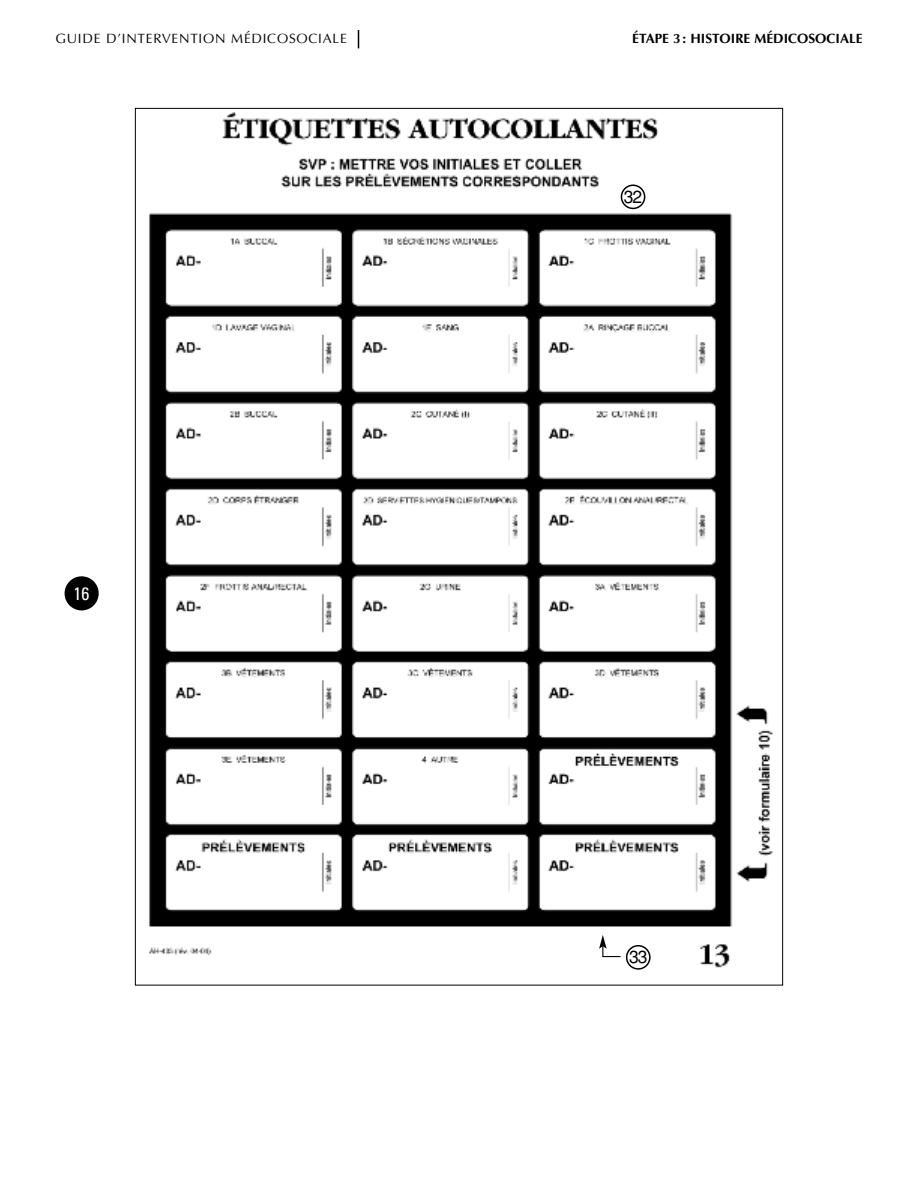
<style>
.page{position:relative;width:918px;height:1188px;background:#fff}
.page>*{position:absolute;margin:0;border:0;box-sizing:border-box;transform-origin:0 0}
.t1{font:condensed 18px "Univers";color:#fff}
.t2{font:17.55px "Helvetica";color:#000}
.t3{font:13.5px "Optima";letter-spacing:.055em;color:#000}
.t4{font:700 13.5px "Optima";color:#000}
</style>
<div class="page">
<svg style="left:358px;top:30px;width:1px;height:18px"></svg>
<div style="left:65px;top:576px;width:34px;height:34px;background:#000;border-radius:50%"></div>
<img style="left:149px;top:112px;width:624px;height:856px">
<svg style="left:621px;top:184px;width:24px;height:25px"></svg>
<svg style="left:599px;top:935px;width:52px;height:35px"></svg>
<p class="t3" style="left:56px;top:30px;width:293px">GUIDE D’INTERVENTION MÉDICOSOCIALE</p>
<p class="t4" style="left:632px;top:30px;width:232px">ÉTAPE 3: HISTOIRE MÉDICOSOCIALE</p>
<h1 class="t1" style="left:73px;top:587px;width:17px">16</h1>
<p class="t2" style="left:624px;top:186px;width:20px">32</p>
<p class="t2" style="left:629px;top:947px;width:20px">33</p>
</div>
